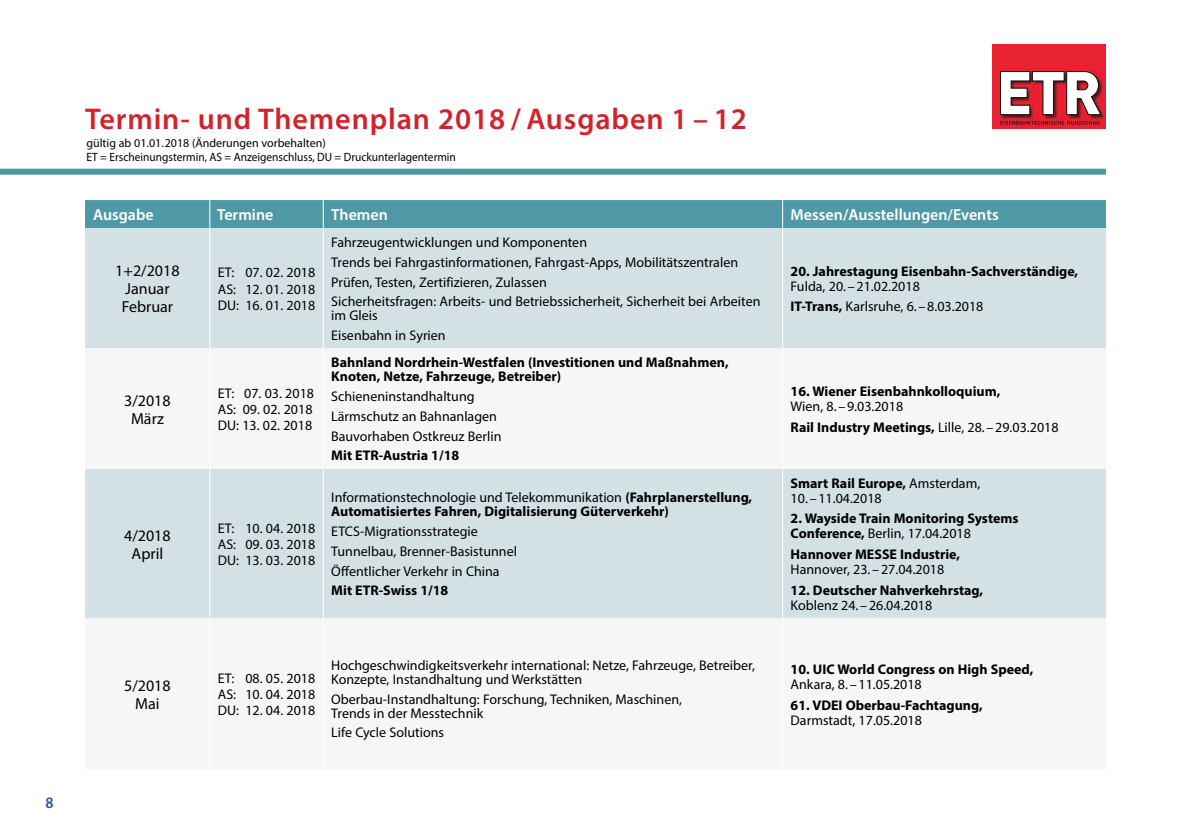
<style>
.page{position:relative;width:1191px;height:840px;background:#fff}
.page>*{position:absolute;margin:0;border:0;box-sizing:border-box;transform-origin:0 0}
.t1{font:600 30px "Myriad Pro";letter-spacing:.03em;color:#d2232a}
.t2{font:16px/18px "Myriad Pro";color:#000;text-align:center}
.t3{font:600 16px "Myriad Pro";color:#fff}
.t4{font:600 16px "Myriad Pro";color:#1f59a9;scale:.95 1}
.t5{font:14px/16px "Myriad Pro";color:#000}
.t6{font:700 14px/14px "Myriad Pro";color:#000}
.t7{font:12px/14px "Myriad Pro";color:#000}
.s1{font-weight:400}
.s2{font-weight:700}
</style>
<div class="page">
<div style="left:0;top:168px;width:1106px;height:6px;background:#5098a6"></div>
<div style="left:992px;top:44px;width:114px;height:85px;background:#e92232"></div>
<svg style="left:1000px;top:121px;width:99px;height:4px"></svg>
<img style="left:1000px;top:78px;width:105px;height:42px">
<svg style="left:1000px;top:71px;width:101px;height:44px"></svg>
<div style="left:85px;top:228px;width:1021px;height:120px;background:#d3e1e5"></div>
<svg style="left:85px;top:348px;width:1021px;height:271px;fill:#d3e1e5"></svg>
<div style="left:85px;top:200px;width:1021px;height:28px;background:#5098a6"></div>
<hr style="left:209px;top:228px;width:1px;height:120px;background:#fff">
<hr style="left:323px;top:228px;width:1px;height:120px;background:#fff">
<hr style="left:782px;top:228px;width:1px;height:120px;background:#fff">
<hr style="left:209px;top:348px;width:1px;height:120px;background:#fff">
<hr style="left:323px;top:348px;width:1px;height:120px;background:#fff">
<hr style="left:782px;top:348px;width:1px;height:120px;background:#fff">
<hr style="left:209px;top:468px;width:1px;height:150px;background:#fff">
<hr style="left:323px;top:468px;width:1px;height:150px;background:#fff">
<hr style="left:782px;top:468px;width:1px;height:150px;background:#fff">
<hr style="left:209px;top:618px;width:1px;height:151px;background:#fff">
<hr style="left:323px;top:618px;width:1px;height:151px;background:#fff">
<hr style="left:782px;top:618px;width:1px;height:151px;background:#fff">
<p class="t4" style="left:45px;top:792px;width:10px">8</p>
<h1 class="t1" style="left:85px;top:100px;width:663px">Termin- und Themenplan 2018 / Ausgaben 1 – 12</h1>
<p class="t7" style="left:86px;top:135px;width:371px">gültig ab 01.01.2018 (Änderungen vorbehalten)<br>ET = Erscheinungstermin, AS = Anzeigenschluss, DU = Druckunterlagentermin</p>
<p class="t3" style="left:93px;top:204px;width:62px">Ausgabe</p>
<p class="t3" style="left:217px;top:204px;width:58px">Termine</p>
<p class="t3" style="left:331px;top:204px;width:58px">Themen</p>
<p class="t3" style="left:790px;top:204px;width:209px">Messen/Ausstellungen/Events</p>
<p class="t2" style="left:115px;top:261px;width:66px">1+2/2018<br>Januar<br>Februar</p>
<p class="t5" style="left:218px;top:264px;width:99px;text-align:justify">ET: 07. 02. 2018<br>AS: 12. 01. 2018<br>DU: 16. 01. 2018</p>
<p class="t2" style="left:124px;top:391px;width:48px">3/2018<br>März</p>
<p class="t5" style="left:218px;top:384px;width:98px;text-align:justify">ET: 07. 03. 2018<br>AS: 09. 02. 2018<br>DU: 13. 02. 2018</p>
<p class="t2" style="left:124px;top:525px;width:48px">4/2018<br>April</p>
<p class="t5" style="left:218px;top:519px;width:99px;text-align:justify">ET: 10. 04. 2018<br>AS: 09. 03. 2018<br>DU: 13. 03. 2018</p>
<p class="t5" style="left:331px;top:232px;width:431px;line-height:19.6px">Fahrzeugentwicklungen und Komponenten<br>Trends bei Fahrgastinformationen, Fahrgast-Apps, Mobilitätszentralen Prüfen, Testen, Zertifizieren, Zulassen<br>Sicherheitsfragen: Arbeits- und Betriebssicherheit, Sicherheit bei Arbeiten</p>
<p class="t5" style="left:331px;top:305px;width:116px;line-height:19.6px">im Gleis<br>Eisenbahn in Syrien</p>
<p class="t6" style="left:331px;top:355px;width:399px">Bahnland Nordrhein-Westfalen (Investitionen und Maßnahmen,<br>Knoten, Netze, Fahrzeuge, Betreiber)</p>
<p class="t5" style="left:331px;top:386px;width:172px;line-height:19.6px">Schieneninstandhaltung<br>Lärmschutz an Bahnanlagen<br>Bauvorhaben Ostkreuz Berlin</p>
<p class="t6" style="left:331px;top:448px;width:129px">Mit ETR-Austria 1/18</p>
<p class="t6" style="left:331px;top:490px;width:422px"><span class="s1">Informationstechnologie und Telekommunikation</span> (Fahrplanerstellung,<br>Automatisiertes Fahren, Digitalisierung Güterverkehr)</p>
<p class="t5" style="left:331px;top:521px;width:187px;line-height:19.6px">ETCS-Migrationsstrategie<br>Tunnelbau, Brenner-Basistunnel<br>Öffentlicher Verkehr in China</p>
<p class="t6" style="left:331px;top:582px;width:119px">Mit ETR-Swiss 1/18</p>
<p class="t2" style="left:124px;top:676px;width:48px">5/2018<br>Mai</p>
<p class="t5" style="left:218px;top:670px;width:99px;text-align:justify">ET: 08. 05. 2018<br>AS: 10. 04. 2018<br>DU: 12. 04. 2018</p>
<p class="t5" style="left:331px;top:657px;width:425px;line-height:14px">Hochgeschwindigkeitsverkehr international: Netze, Fahrzeuge, Betreiber,<br>Konzepte, Instandhaltung und Werkstätten</p>
<p class="t5" style="left:331px;top:691px;width:352px;line-height:14px">Oberbau-Instandhaltung: Forschung, Techniken, Maschinen,<br>Trends in der Messtechnik</p>
<p class="t5" style="left:331px;top:724px;width:114px">Life Cycle Solutions</p>
<p class="t6" style="left:790px;top:263px;width:289px">20. Jahrestagung Eisenbahn-Sachverständige,</p>
<p class="t5" style="left:790px;top:275px;width:194px;line-height:20.6px">Fulda, 20. –21.02.2018<br><span class="s2">IT-Trans,</span> Karlsruhe, 6. –8.03.2018</p>
<p class="t6" style="left:790px;top:383px;width:211px">16. Wiener Eisenbahnkolloquium,</p>
<p class="t5" style="left:790px;top:395px;width:269px;line-height:20.6px">Wien, 8. –9.03.2018<br><span class="s2">Rail Industry Meetings,</span> Lille, 28. –29.03.2018</p>
<p class="t6" style="left:790px;top:475px;width:191px">Smart Rail Europe, <span class="s1">Amsterdam,</span></p>
<p class="t5" style="left:790px;top:489px;width:93px">10. –11.04.2018</p>
<p class="t6" style="left:790px;top:510px;width:229px;line-height:15px">2. Wayside Train Monitoring Systems<br>Conference, <span class="s1">Berlin, 17.04.2018</span></p>
<p class="t6" style="left:790px;top:546px;width:171px">Hannover MESSE Industrie,</p>
<p class="t5" style="left:790px;top:561px;width:155px">Hannover, 23. –27.04.2018</p>
<p class="t6" style="left:790px;top:582px;width:194px">12. Deutscher Nahverkehrstag,</p>
<p class="t5" style="left:790px;top:596px;width:143px">Koblenz 24.–26.04.2018</p>
<p class="t6" style="left:790px;top:661px;width:244px">10. UIC World Congress on High Speed,</p>
<p class="t5" style="left:790px;top:675px;width:133px">Ankara, 8. –11.05.2018</p>
<p class="t6" style="left:790px;top:697px;width:193px">61. VDEI Oberbau-Fachtagung,</p>
<p class="t5" style="left:790px;top:711px;width:133px">Darmstadt, 17.05.2018</p>
</div>
